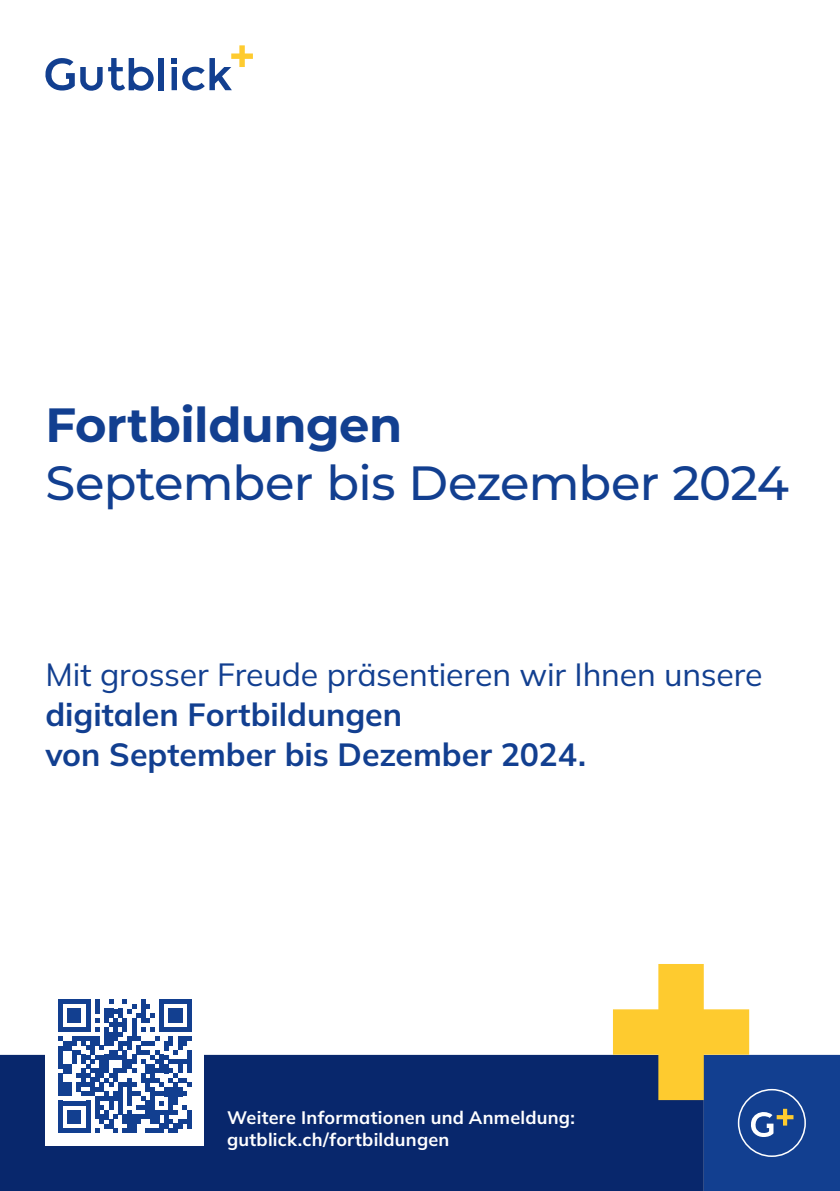
<style>
.page{position:relative;width:840px;height:1191px;background:#fff}
.page>*{position:absolute;margin:0;border:0;box-sizing:border-box;transform-origin:0 0}
.t1{font:500 48px "Montserrat";letter-spacing:-.015em;color:#123f90}
.t2{font:700 48px "Montserrat";letter-spacing:-.01em;color:#123f90}
.t3{font:700 32px/40px "Mulish";color:#123f90}
.t4{font:32px "Mulish";letter-spacing:-.005em;color:#123f90}
.t5{font:700 18px/22px "Mulish";letter-spacing:.01em;color:#fff}
</style>
<div class="page">
<svg style="left:171px;top:45px;width:82px;height:46px"></svg>
<svg style="left:45px;top:58px;width:119px;height:33px"></svg>
<div style="left:0;top:1054px;width:612px;height:137px;background:#08276c"></div>
<svg style="left:612px;top:964px;width:227px;height:227px"></svg>
<div style="left:45px;top:986px;width:159px;height:159px;background:#fff"></div>
<svg style="left:58px;top:999px;width:133px;height:133px"></svg>
<hr style="left:187px;top:1109px;width:4px;height:19px;background:#123f90">
<h1 class="t2" style="left:45px;top:390px;width:358px">Fortbildungen</h1>
<h1 class="t1" style="left:45px;top:449px;width:744px">September bis Dezember 2024</h1>
<h2 class="t4" style="left:45px;top:653px;width:718px">Mit grosser Freude präsentieren wir Ihnen unsere</h2>
<h2 class="t3" style="left:45px;top:694px;width:542px">digitalen Fortbildungen<br>von September bis Dezember 2024.</h2>
<p class="t5" style="left:227px;top:1105px;width:349px">Weitere Informationen und Anmeldung: gutblick.ch/fortbildungen</p>
</div>
